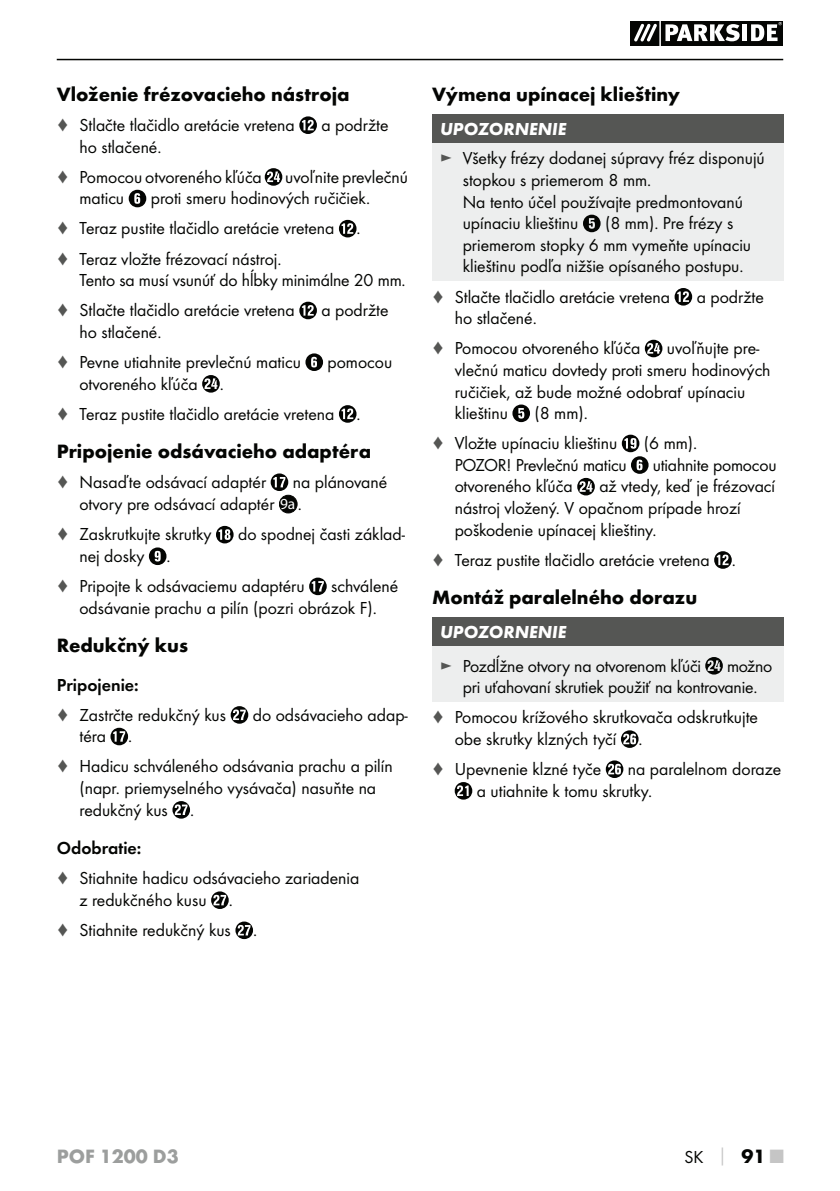
<style>
.page{position:relative;width:840px;height:1191px;background:#fff}
.page>*{position:absolute;margin:0;border:0;box-sizing:border-box;transform-origin:0 0}
.t1{font:700 20px "Futura";color:#040503}
.t2{font:700 20px "Futura";color:#9c9e9d}
.t3{font:18px/21.6px "Futura Boo";color:#040503}
.t4{font:italic 700 18px "Futura";color:#fff}
.t5{font:18px "Futura Dem";color:#040503}
.s1{color:#555654}
.s2{font-family:"Myriad";font-size:15.4px;color:#fff}
.s3{font-family:"Futura";font-weight:700;color:#c5c5c5}
.s4{font-family:"Futura";font-weight:700;font-size:20px}
.s5{font-family:"Futura";font-weight:700;font-size:20px;color:#c5c5c5}
</style>
<div class="page">
<hr style="left:57px;top:59px;width:725px;height:1px;background:#040503">
<svg style="left:630px;top:21px;width:152px;height:24px"></svg>
<svg style="left:299px;top:116px;width:18px;height:18px"></svg>
<svg style="left:264px;top:168px;width:18px;height:18px"></svg>
<svg style="left:129px;top:190px;width:17px;height:17px"></svg>
<svg style="left:339px;top:220px;width:17px;height:17px"></svg>
<svg style="left:299px;top:302px;width:18px;height:17px"></svg>
<svg style="left:305px;top:353px;width:18px;height:18px"></svg>
<svg style="left:202px;top:375px;width:18px;height:17px"></svg>
<svg style="left:339px;top:405px;width:17px;height:18px"></svg>
<svg style="left:270px;top:473px;width:18px;height:18px"></svg>
<div style="left:279px;top:495px;width:18px;height:18px;background:#040503;border-radius:50%"></div>
<div style="left:279px;top:495px;width:18px;height:18px;border:1px solid #040503;border-radius:50%"></div>
<svg style="left:216px;top:526px;width:17px;height:17px"></svg>
<svg style="left:149px;top:547px;width:17px;height:18px"></svg>
<svg style="left:309px;top:577px;width:17px;height:18px"></svg>
<svg style="left:230px;top:706px;width:18px;height:17px"></svg>
<svg style="left:110px;top:727px;width:18px;height:18px"></svg>
<svg style="left:172px;top:801px;width:18px;height:17px"></svg>
<svg style="left:211px;top:891px;width:17px;height:18px"></svg>
<svg style="left:235px;top:921px;width:18px;height:18px"></svg>
<div style="left:432px;top:115px;width:350px;height:28px;background:#555654"></div>
<div style="left:432px;top:143px;width:350px;height:137px;background:#edeeee"></div>
<svg style="left:583px;top:215px;width:17px;height:17px"></svg>
<svg style="left:674px;top:288px;width:17px;height:17px"></svg>
<svg style="left:644px;top:340px;width:18px;height:17px"></svg>
<svg style="left:512px;top:404px;width:17px;height:18px"></svg>
<svg style="left:621px;top:435px;width:27px;height:39px"></svg>
<svg style="left:577px;top:478px;width:17px;height:17px"></svg>
<svg style="left:714px;top:551px;width:17px;height:18px"></svg>
<div style="left:432px;top:617px;width:350px;height:29px;background:#555654"></div>
<div style="left:432px;top:646px;width:350px;height:55px;background:#edeeee"></div>
<svg style="left:705px;top:657px;width:17px;height:17px"></svg>
<svg style="left:621px;top:730px;width:17px;height:18px"></svg>
<svg style="left:605px;top:760px;width:18px;height:18px"></svg>
<svg style="left:454px;top:782px;width:18px;height:17px"></svg>
<p class="t1" style="left:57px;top:86px;width:294px">Vloženie frézovacieho nástroja</p>
<p class="t3" style="left:57px;top:115px;width:239px"><span class="s1">♦</span> Stlačte tlačidlo aretácie vretena</p>
<p class="t3" style="left:321px;top:115px;width:69px">a podržte</p>
<p class="t3" style="left:57px;top:133px;width:206px;line-height:30px;text-indent:23px">ho stlačené.<br><span class="s1">♦</span> Pomocou otvoreného kľúča</p>
<p class="t3" style="left:285px;top:167px;width:124px">uvoľnite prevlečnú</p>
<p class="t3" style="left:57px;top:184px;width:315px;line-height:30.2px;text-indent:94px">proti smeru hodinových ručičiek. <span class="s1">♦</span> Teraz pustite tlačidlo aretácie vretena . <span class="s1">♦</span> Teraz vložte frézovací nástroj.</p>
<p class="t3" style="left:57px;top:266px;width:350px;line-height:30px;text-indent:23px">Tento sa musí vsunúť do hĺbky minimálne 20 mm. <span class="s1">♦</span> Stlačte tlačidlo aretácie vretena</p>
<p class="t3" style="left:79px;top:188px;width:46px">maticu</p>
<p class="t3" style="left:321px;top:300px;width:69px">a podržte</p>
<p class="t3" style="left:57px;top:318px;width:245px;line-height:30px;text-indent:23px">ho stlačené.<br><span class="s1">♦</span> Pevne utiahnite prevlečnú maticu</p>
<p class="t3" style="left:327px;top:352px;width:66px">pomocou</p>
<p class="t3" style="left:57px;top:369px;width:305px;line-height:30px;text-indent:23px">otvoreného kľúča .<br><span class="s1">♦</span> Teraz pustite tlačidlo aretácie vretena .</p>
<p class="t1" style="left:57px;top:443px;width:315px">Pripojenie odsávacieho adaptéra</p>
<p class="t3" style="left:57px;top:472px;width:211px"><span class="s1">♦</span> Nasaďte odsávací adaptér</p>
<p class="t3" style="left:79px;top:472px;width:309px;line-height:22.4px;text-indent:213px">na plánované otvory pre odsávací adaptér <span class="s2">9a</span> .</p>
<p class="t3" style="left:57px;top:524px;width:156px"><span class="s1">♦</span> Zaskrutkujte skrutky</p>
<p class="t3" style="left:238px;top:524px;width:168px">do spodnej časti základ-</p>
<p class="t3" style="left:57px;top:542px;width:249px;line-height:30px;text-indent:23px">nej dosky .<br><span class="s1">♦</span> Pripojte k odsávaciemu adaptéru</p>
<p class="t3" style="left:79px;top:576px;width:320px;text-indent:251px">schválené odsávanie prachu a pilín (pozri obrázok F).</p>
<p class="t1" style="left:57px;top:637px;width:133px">Redukčný kus</p>
<p class="t5" style="left:57px;top:676px;width:83px">Pripojenie:</p>
<p class="t3" style="left:57px;top:705px;width:171px"><span class="s1">♦</span> Zastrčte redukčný kus</p>
<p class="t3" style="left:253px;top:705px;width:156px">do odsávacieho adap-</p>
<p class="t3" style="left:57px;top:722px;width:337px;line-height:30px;text-indent:23px">téra .<br><span class="s1">♦</span> Hadicu schváleného odsávania prachu a pilín</p>
<p class="t3" style="left:79px;top:778px;width:298px">(napr. priemyselného vysávača) nasuňte na redukčný kus .</p>
<p class="t5" style="left:57px;top:840px;width:86px">Odobratie:</p>
<p class="t3" style="left:79px;top:868px;width:281px;text-indent:-23px"><span class="s1">♦</span> Stiahnite hadicu odsávacieho zariadenia z redukčného kusu .</p>
<p class="t3" style="left:57px;top:920px;width:202px"><span class="s1">♦</span> Stiahnite redukčný kus .</p>
<p class="t1" style="left:432px;top:86px;width:249px">Výmena upínacej klieštiny</p>
<p class="t4" style="left:440px;top:123px;width:128px">UPOZORNENIE</p>
<p class="t3" style="left:462px;top:149px;width:303px;text-indent:-23px"><span class="s1">►</span> Všetky frézy dodanej súpravy fréz disponujú stopkou s priemerom 8 mm.<br>Na tento účel používajte predmontovanú upínaciu klieštinu</p>
<p class="t3" style="left:462px;top:213px;width:290px;text-indent:142px">(8 mm). Pre frézy s priemerom stopky 6 mm vymeňte upínaciu klieštinu podľa nižšie opísaného postupu.</p>
<p class="t3" style="left:432px;top:287px;width:239px"><span class="s1">♦</span> Stlačte tlačidlo aretácie vretena</p>
<p class="t3" style="left:696px;top:287px;width:69px">a podržte</p>
<p class="t3" style="left:432px;top:304px;width:210px;line-height:30px;text-indent:23px">ho stlačené.<br><span class="s1">♦</span> Pomocou otvoreného kľúča</p>
<p class="t3" style="left:454px;top:338px;width:317px;text-indent:212px">uvoľňujte pre&shy;vlečnú maticu dovtedy proti smeru hodinových ručičiek, až bude možné odobrať upínaciu klieštinu</p>
<p class="t3" style="left:432px;top:399px;width:187px;line-height:30px;text-indent:102px">(8 mm).<br><span class="s1">♦</span> Vložte upínaciu klieštinu</p>
<p class="t3" style="left:643px;top:433px;width:55px">(6 mm).</p>
<p class="t3" style="left:454px;top:455px;width:173px">POZOR! Prevlečnú maticu</p>
<p class="t3" style="left:652px;top:455px;width:125px">utiahnite pomocou</p>
<p class="t3" style="left:454px;top:476px;width:119px">otvoreného kľúča</p>
<p class="t3" style="left:454px;top:476px;width:322px;text-indent:144px">až vtedy, keď je frézovací nástroj vložený. V opačnom prípade hrozí poškodenie upínacej klieštiny.</p>
<p class="t3" style="left:432px;top:550px;width:305px"><span class="s1">♦</span> Teraz pustite tlačidlo aretácie vretena .</p>
<p class="t1" style="left:432px;top:589px;width:266px">Montáž paralelného dorazu</p>
<p class="t4" style="left:440px;top:626px;width:128px">UPOZORNENIE</p>
<p class="t3" style="left:440px;top:655px;width:262px"><span class="s1">►</span> Pozdĺžne otvory na otvorenom kľúči</p>
<p class="t3" style="left:462px;top:655px;width:311px;text-indent:264px">možno pri uťahovaní skrutiek použiť na kontrovanie.</p>
<p class="t3" style="left:454px;top:707px;width:304px;text-indent:-23px"><span class="s1">♦</span> Pomocou krížového skrutkovača odskrutkujte obe skrutky klzných tyčí .</p>
<p class="t3" style="left:432px;top:759px;width:171px"><span class="s1">♦</span> Upevnenie klzné tyče</p>
<p class="t3" style="left:476px;top:759px;width:305px;text-indent:151px">na paralelnom doraze a utiahnite k tomu skrutky.</p>
<p class="t2" style="left:57px;top:1148px;width:123px">POF 1200 D3</p>
<p class="t3" style="left:684px;top:1146px;width:100px">SK <span class="s3">│</span> <span class="s4">91</span> <span class="s5">■</span></p>
</div>
